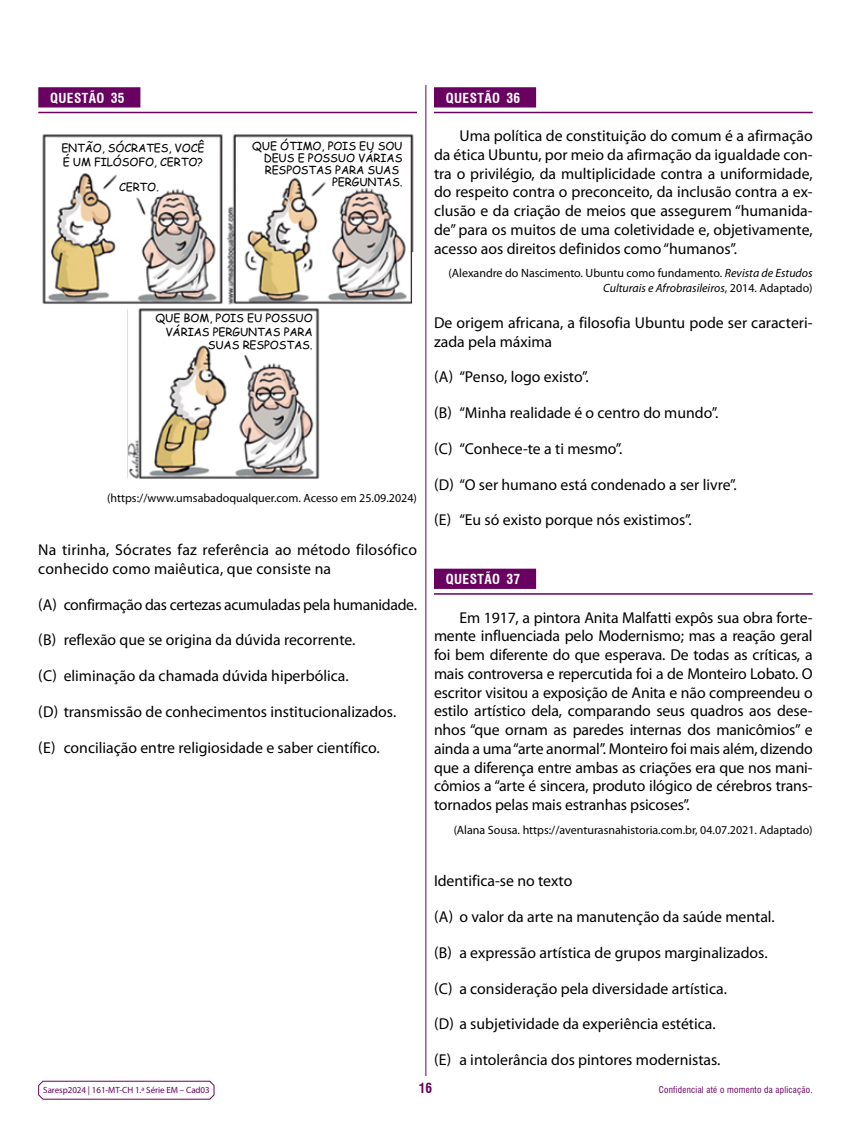
<style>
.page{position:relative;width:851px;height:1127px;background:#fff}
.page>*{position:absolute;margin:0;border:0;box-sizing:border-box;transform-origin:0 0}
.t1{font:15.75px/18.8px "Myriad Pro";color:#000;text-align:justify}
.t2{font:15.75px "Myriad Pro";letter-spacing:-.02em;color:#000}
.t3{font:700 condensed 13.5px "Swiss 721 BT";letter-spacing:.03em;color:#fff}
.t4{font:700 condensed 13.5px "Swiss 721 BT";color:#690160}
.t5{font:12px/15px "Myriad Pro";color:#000;text-align:right}
.t6{font:11.25px/13.5px "Comic Sans MS";letter-spacing:-.01em;color:#000;text-align:right}
.t7{font:9px "Myriad Pro";letter-spacing:-.005em;color:#690160}
.t8{font:condensed 9px "Swiss 721 BT";letter-spacing:.03em;color:#690160}
.s1{font-style:italic}
</style>
<div class="page">
<svg style="left:38px;top:1080px;width:177px;height:20px"></svg>
<hr style="left:425px;top:85px;width:1px;height:991px;background:#690160">
<div style="left:434px;top:87px;width:102px;height:20px;background:#690160"></div>
<hr style="left:434px;top:112px;width:378px;height:1px;background:#690160">
<div style="left:434px;top:569px;width:102px;height:20px;background:#690160"></div>
<hr style="left:434px;top:593px;width:378px;height:2px;background:#690160">
<div style="left:38px;top:87px;width:102px;height:20px;background:#690160"></div>
<hr style="left:38px;top:112px;width:379px;height:1px;background:#690160">
<img style="left:42px;top:134px;width:372px;height:171px">
<img style="left:127px;top:308px;width:193px;height:171px">
<p class="t3" style="left:50px;top:90px;width:76px">QUESTÃO 35</p>
<p class="t6" style="left:61px;top:140px;width:144px;text-align:left">ENTÃO, SÓCRATES, VOCÊ<br>É UM FILÓSOFO, CERTO?</p>
<p class="t6" style="left:119px;top:179px;width:41px">CERTO.</p>
<p class="t6" style="left:252px;top:139px;width:152px;line-height:12px">QUE ÓTIMO, POIS EU SOU<br>DEUS E POSSUO VÁRIAS<br>RESPOSTAS PARA SUAS<br>PERGUNTAS.</p>
<p class="t6" style="left:155px;top:311px;width:159px">QUE BOM, POIS EU POSSUO<br>VÁRIAS PERGUNTAS PARA<br>SUAS RESPOSTAS.</p>
<p class="t5" style="left:107px;top:490px;width:311px">(https://www.umsabadoqualquer.com. Acesso em 25.09.2024)</p>
<p class="t1" style="left:38px;top:540px;width:380px">Na tirinha, Sócrates faz referência ao método filosófico conhecido como maiêutica, que consiste na</p>
<p class="t2" style="left:38px;top:594px;width:380px">(A) confirmação das certezas acumuladas pela humanidade.</p>
<p class="t1" style="left:38px;top:630px;width:318px">(B) reflexão que se origina da dúvida recorrente.</p>
<p class="t1" style="left:38px;top:666px;width:312px">(C) eliminação da chamada dúvida hiperbólica.</p>
<p class="t1" style="left:38px;top:702px;width:359px">(D) transmissão de conhecimentos institucionalizados.</p>
<p class="t1" style="left:38px;top:738px;width:343px">(E) conciliação entre religiosidade e saber científico.</p>
<p class="t3" style="left:446px;top:90px;width:76px">QUESTÃO 36</p>
<p class="t1" style="left:434px;top:126px;width:380px;text-indent:26px">Uma política de constituição do comum é a afirmação da ética Ubuntu, por meio da afirmação da igualdade con&shy;tra o privilégio, da multiplicidade contra a uniformidade, do respeito contra o preconceito, da inclusão contra a ex&shy;clusão e da criação de meios que assegurem “humanida&shy;de” para os muitos de uma coletividade e, objetivamente, acesso aos direitos definidos como “humanos”.</p>
<p class="t5" style="left:448px;top:265px;width:365px">(Alexandre do Nascimento. Ubuntu como fundamento. <span class="s1">Revista de Estudos<br>Culturais e Afrobrasileiros</span>, 2014. Adaptado)</p>
<p class="t1" style="left:434px;top:313px;width:380px">De origem africana, a filosofia Ubuntu pode ser caracteri&shy;zada pela máxima</p>
<p class="t1" style="left:434px;top:367px;width:156px">(A) “Penso, logo existo”.</p>
<p class="t1" style="left:434px;top:403px;width:286px">(B) “Minha realidade é o centro do mundo”.</p>
<p class="t1" style="left:434px;top:439px;width:190px">(C) “Conhece-te a ti mesmo”.</p>
<p class="t1" style="left:434px;top:475px;width:304px">(D) “O ser humano está condenado a ser livre”.</p>
<p class="t1" style="left:434px;top:510px;width:259px">(E) “Eu só existo porque nós existimos”.</p>
<p class="t3" style="left:446px;top:571px;width:76px">QUESTÃO 37</p>
<p class="t1" style="left:434px;top:608px;width:380px;text-indent:26px">Em 1917, a pintora Anita Malfatti expôs sua obra forte&shy;mente influenciada pelo Modernismo; mas a reação geral foi bem diferente do que esperava. De todas as críticas, a mais controversa e repercutida foi a de Monteiro Lobato. O escritor visitou a exposição de Anita e não compreendeu o estilo artístico dela, comparando seus quadros aos dese&shy;nhos “que ornam as paredes internas dos manicômios” e ainda a uma “arte anormal”. Monteiro foi mais além, dizendo que a diferença entre ambas as criações era que nos mani&shy;cômios a “arte é sincera, produto ilógico de cérebros trans&shy;tornados pelas mais estranhas psicoses”.</p>
<p class="t5" style="left:453px;top:822px;width:360px">(Alana Sousa. https://aventurasnahistoria.com.br, 04.07.2021. Adaptado)</p>
<p class="t1" style="left:434px;top:871px;width:140px">Identifica-se no texto</p>
<p class="t1" style="left:434px;top:907px;width:342px">(A) o valor da arte na manutenção da saúde mental.</p>
<p class="t1" style="left:434px;top:943px;width:335px">(B) a expressão artística de grupos marginalizados.</p>
<p class="t1" style="left:434px;top:979px;width:294px">(C) a consideração pela diversidade artística.</p>
<p class="t1" style="left:434px;top:1014px;width:283px">(D) a subjetividade da experiência estética.</p>
<p class="t1" style="left:434px;top:1050px;width:288px">(E) a intolerância dos pintores modernistas.</p>
<p class="t7" style="left:43px;top:1084px;width:168px">Saresp2024 | 161-MT-CH 1.ª Série EM – Cad03</p>
<p class="t4" style="left:418px;top:1079px;width:15px">16</p>
<p class="t8" style="left:658px;top:1084px;width:155px">Confidencial até o momento da aplicação.</p>
</div>
